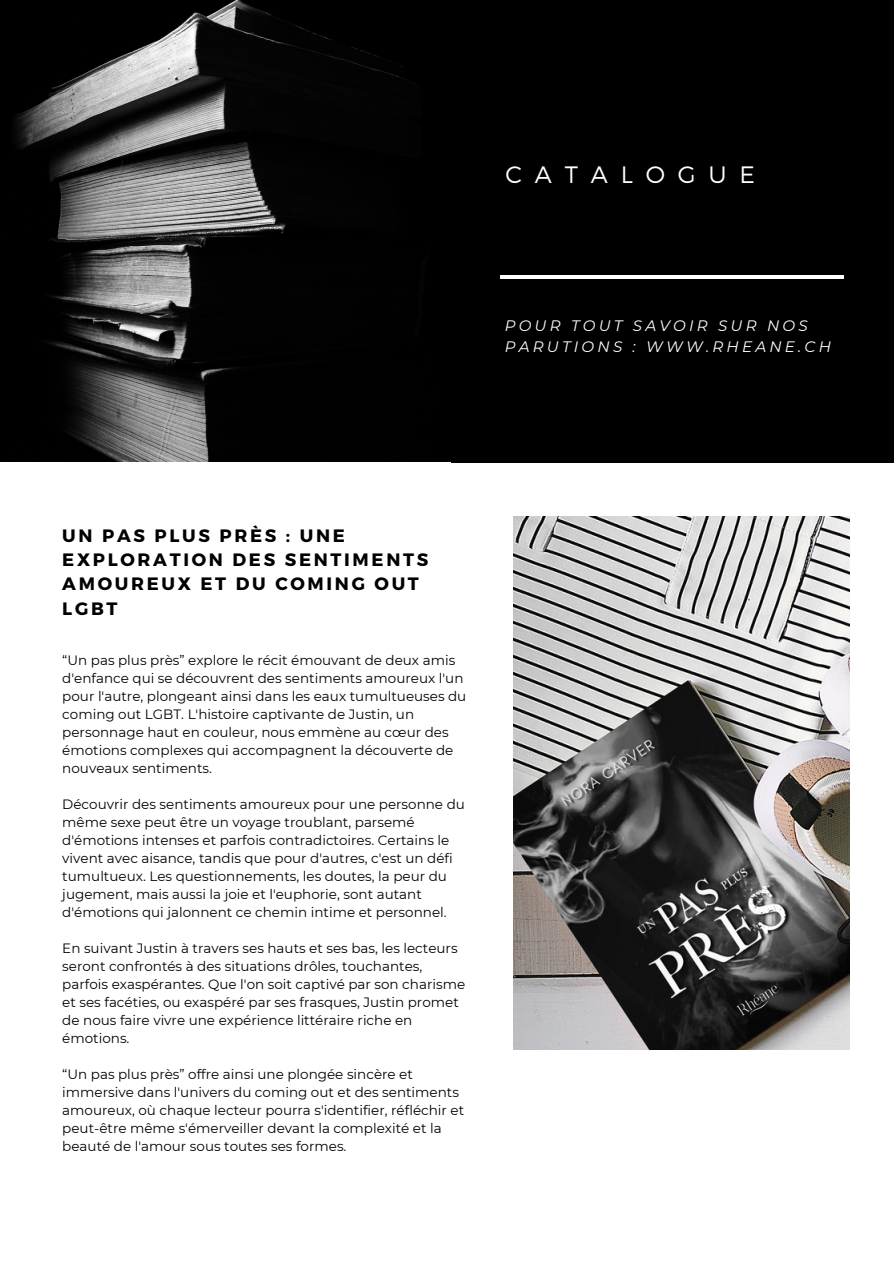
<style>
.page{position:relative;width:894px;height:1264px;background:#fff}
.page>*{position:absolute;margin:0;border:0;box-sizing:border-box;transform-origin:0 0}
.t1{font:300 23.7px "Montserrat";letter-spacing:.54em;color:#fff}
.t2{font:700 17.85px/24px "Montserrat";letter-spacing:.15em;color:#000}
.t3{font:italic 15.15px/20.2px "Montserrat";letter-spacing:.21em;color:#fff}
.t4{font:13.5px/18px "Montserrat";color:#000}
</style>
<div class="page">
<div style="left:450px;top:0;width:443px;height:462px;background:#000"></div>
<img style="left:0;top:0;width:450px;height:462px">
<img style="left:513px;top:516px;width:336px;height:533px">
<hr style="left:500px;top:275px;width:343px;height:3px;background:#fff">
<h1 class="t1" style="left:505px;top:159px;width:251px">CATALOGUE</h1>
<p class="t3" style="left:504px;top:316px;width:328px">POUR TOUT SAVOIR SUR NOS<br>PARUTIONS : WWW.RHEANE.CH</p>
<p class="t2" style="left:62px;top:523px;width:367px">UN PAS PLUS PRÈS : UNE<br>EXPLORATION DES SENTIMENTS<br>AMOUREUX ET DU COMING OUT<br>LGBT</p>
<h3 class="t4" style="left:62px;top:650px;width:405px">“Un pas plus près” explore le récit émouvant de deux amis d'enfance qui se découvrent des sentiments amoureux l'un pour l'autre, plongeant ainsi dans les eaux tumultueuses du coming out LGBT. L'histoire captivante de Justin, un personnage haut en couleur, nous emmène au cœur des émotions complexes qui accompagnent la découverte de nouveaux sentiments.</h3>
<h2 class="t4" style="left:62px;top:794px;width:404px">Découvrir des sentiments amoureux pour une personne du même sexe peut être un voyage troublant, parsemé d'émotions intenses et parfois contradictoires. Certains le vivent avec aisance, tandis que pour d'autres, c'est un défi tumultueux. Les questionnements, les doutes, la peur du jugement, mais aussi la joie et l'euphorie, sont autant d'émotions qui jalonnent ce chemin intime et personnel.</h2>
<p class="t4" style="left:62px;top:938px;width:404px">En suivant Justin à travers ses hauts et ses bas, les lecteurs seront confrontés à des situations drôles, touchantes, parfois exaspérantes. Que l'on soit captivé par son charisme et ses facéties, ou exaspéré par ses frasques, Justin promet de nous faire vivre une expérience littéraire riche en émotions.</p>
<p class="t4" style="left:62px;top:1064px;width:403px">“Un pas plus près” offre ainsi une plongée sincère et immersive dans l'univers du coming out et des sentiments amoureux, où chaque lecteur pourra s'identifier, réfléchir et peut-être même s'émerveiller devant la complexité et la beauté de l'amour sous toutes ses formes.</p>
</div>
